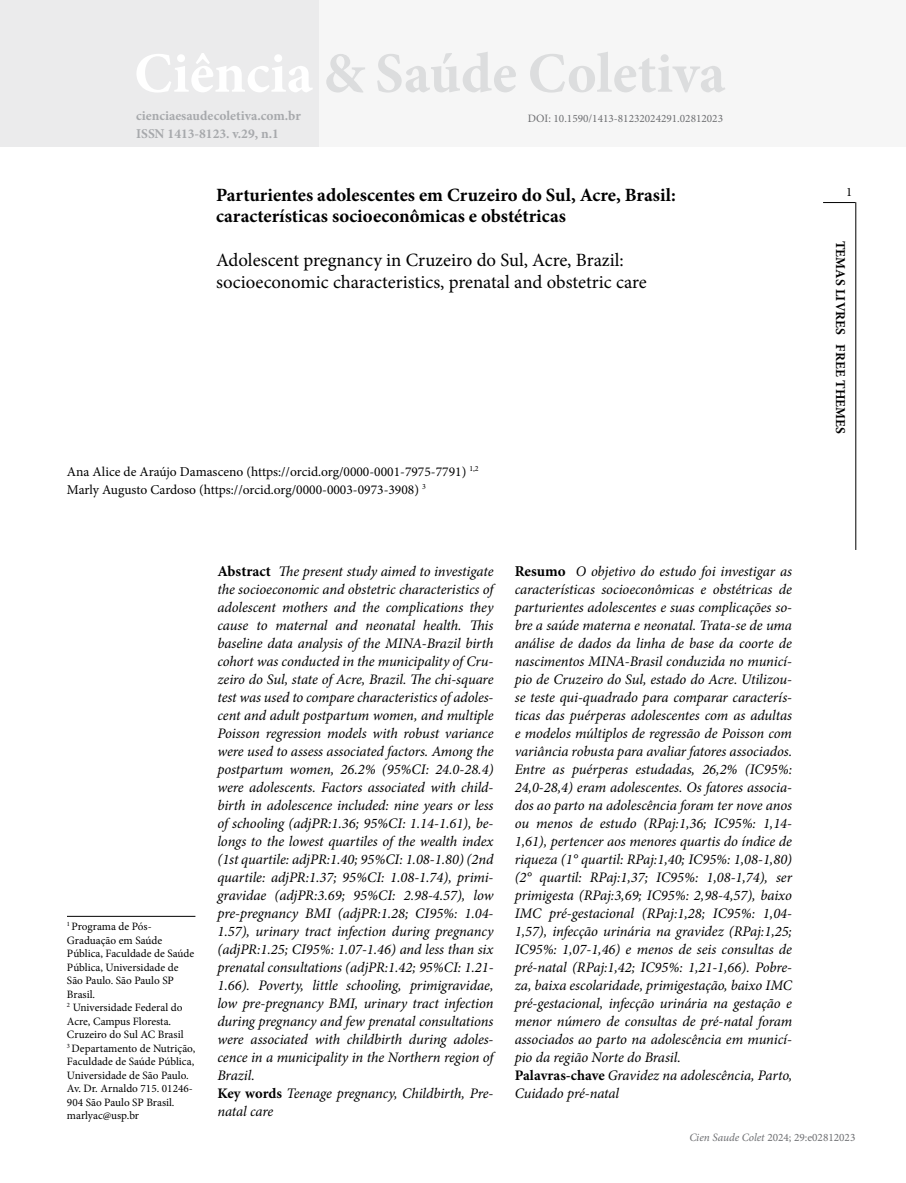
<style>
.page{position:relative;width:906px;height:1183px;background:#fff}
.page>*{position:absolute;margin:0;border:0;box-sizing:border-box;transform-origin:0 0}
.t1{font:700 57px "Minion Pro";letter-spacing:.005em;color:#dcddde}
.t2{font:18.75px/21.8px "Minion Pro";color:#000}
.t3{font:700 18.75px "Minion Pro";color:#000}
.t4{font:italic 14.55px/18px "Minion Pro";letter-spacing:-.005em;color:#000}
.t5{font:13.5px/18px "Minion Pro";color:#000}
.t6{font:700 13.5px/18px "Minion Pro";color:#a7a9ac}
.t7{font:700 13.5px "Minion Pro";letter-spacing:.01em;color:#000}
.t8{font:12.75px "Minion Pro";color:#000}
.t9{font:11.25px/13.5px "Minion Pro";color:#000}
.t10{font:11.25px "Minion Pro";color:#6d6e71}
.s1{color:#fff}
.s2{font-weight:700;font-style:normal;font-size:15px}
.s3{font-weight:700;font-style:normal}
.s4{font-style:italic}
</style>
<div class="page">
<div style="left:319px;top:0;width:587px;height:147px;background:#f6f6f6"></div>
<hr style="left:823px;top:202px;width:32px;height:1px;background:#000">
<hr style="left:855px;top:202px;width:1px;height:348px;background:#000">
<hr style="left:67px;top:915px;width:128px;height:1px;background:#000">
<div style="left:0;top:0;width:319px;height:147px;background:#ebebec"></div>
<h1 class="t1" style="left:134px;top:33px;width:593px"><span class="s1">Ciência</span> &amp; Saúde Coletiva</h1>
<p class="t6" style="left:136px;top:106px;width:166px">cienciaesaudecoletiva.com.br<br>ISSN 1413-8123. v.29, n.1</p>
<p class="t10" style="left:528px;top:111px;width:197px">DOI: 10.1590/1413-81232024291.02812023</p>
<p class="t3" style="left:216px;top:181px;width:461px">Parturientes adolescentes em Cruzeiro do Sul, Acre, Brasil:</p>
<p class="t8" style="left:846px;top:183px;width:8px">1</p>
<p class="t3" style="left:216px;top:203px;width:351px">características socioeconômicas e obstétricas</p>
<p class="t2" style="left:216px;top:249px;width:432px">Adolescent pregnancy in Cruzeiro do Sul, Acre, Brazil: socioeconomic characteristics, prenatal and obstetric care</p>
<p class="t7" style="left:850px;top:240px;width:195px;rotate:90deg">TEMAS LIVRES FREE THEMES</p>
<p class="t5" style="left:67px;top:462px;width:413px">Ana Alice de Araújo Damasceno (https://orcid.org/0000-0001-7975-7791) <sup>1,2<br></sup>Marly Augusto Cardoso (https://orcid.org/0000-0003-0973-3908) <sup>3</sup></p>
<p class="t9" style="left:67px;top:919px;width:130px"><sup>1</sup> Programa de Pós-<br>Graduação em Saúde<br>Pública, Faculdade de Saúde<br>Pública, Universidade de<br>São Paulo. São Paulo SP<br>Brasil.<br><sup>2</sup> Universidade Federal do<br>Acre, Campus Floresta.<br>Cruzeiro do Sul AC Brasil<br><sup>3</sup> Departamento de Nutrição,<br>Faculdade de Saúde Pública,<br>Universidade de São Paulo.<br>Av. Dr. Arnaldo 715. 01246-<br>904 São Paulo SP Brasil. marlyac@usp.br</p>
<p class="t4" style="left:217px;top:562px;width:278px"><span class="s2">Abstract</span> The present study aimed to investigate the socioeconomic and obstetric characteristics of adolescent mothers and the complications they cause to maternal and neonatal health. This baseline data analysis of the MINA-Brazil birth cohort was conducted in the municipality of Cru&shy;zeiro do Sul, state of Acre, Brazil. The chi-square test was used to compare characteristics of adoles&shy;cent and adult postpartum women, and multiple Poisson regression models with robust variance were used to assess associated factors. Among the postpartum women, 26.2% (95%CI: 24.0-28.4) were adolescents. Factors associated with child&shy;birth in adolescence included: nine years or less of schooling (adjPR:1.36; 95%CI: 1.14-1.61), be&shy;longs to the lowest quartiles of the wealth index (1st quartile: adjPR:1.40; 95%CI: 1.08-1.80) (2nd quartile: adjPR:1.37; 95%CI: 1.08-1.74), primi&shy;gravidae (adjPR:3.69; 95%CI: 2.98-4.57), low pre-pregnancy BMI (adjPR:1.28; CI95%: 1.04- 1.57), urinary tract infection during pregnancy (adjPR:1.25; CI95%: 1.07-1.46) and less than six prenatal consultations (adjPR:1.42; 95%CI: 1.21- 1.66). Poverty, little schooling, primigravidae, low pre-pregnancy BMI, urinary tract infection during pregnancy and few prenatal consultations were associated with childbirth during adoles&shy;cence in a municipality in the Northern region of Brazil.<br><span class="s3">Key words</span> Teenage pregnancy, Childbirth, Pre&shy;natal care</p>
<p class="t4" style="left:515px;top:562px;width:279px"><span class="s2">Resumo</span> O objetivo do estudo foi investigar as características socioeconômicas e obstétricas de parturientes adolescentes e suas complicações so&shy;bre a saúde materna e neonatal. Trata-se de uma análise de dados da linha de base da coorte de nascimentos MINA-Brasil conduzida no municí&shy;pio de Cruzeiro do Sul, estado do Acre. Utilizou&shy;se teste qui-quadrado para comparar caracterís&shy;ticas das puérperas adolescentes com as adultas e modelos múltiplos de regressão de Poisson com variância robusta para avaliar fatores associados.<br>Entre as puérperas estudadas, 26,2% (IC95%:<br>24,0-28,4) eram adolescentes. Os fatores associa&shy;dos ao parto na adolescência foram ter nove anos ou menos de estudo (RPaj:1,36; IC95%: 1,14- 1,61), pertencer aos menores quartis do índice de riqueza (1° quartil: RPaj:1,40; IC95%: 1,08-1,80) (2° quartil: RPaj:1,37; IC95%: 1,08-1,74), ser primigesta (RPaj:3,69; IC95%: 2,98-4,57), baixo IMC pré-gestacional (RPaj:1,28; IC95%: 1,04- 1,57), infecção urinária na gravidez (RPaj:1,25; IC95%: 1,07-1,46) e menos de seis consultas de pré-natal (RPaj:1,42; IC95%: 1,21-1,66). Pobre&shy;za, baixa escolaridade, primigestação, baixo IMC pré-gestacional, infecção urinária na gestação e menor número de consultas de pré-natal foram associados ao parto na adolescência em municí&shy;pio da região Norte do Brasil.<br><span class="s3">Palavras-chave</span> Gravidez na adolescência, Parto, Cuidado pré-natal</p>
<p class="t10" style="left:689px;top:1129px;width:168px"><span class="s4">Cien Saude Colet</span> 2024; 29:e02812023</p>
</div>
